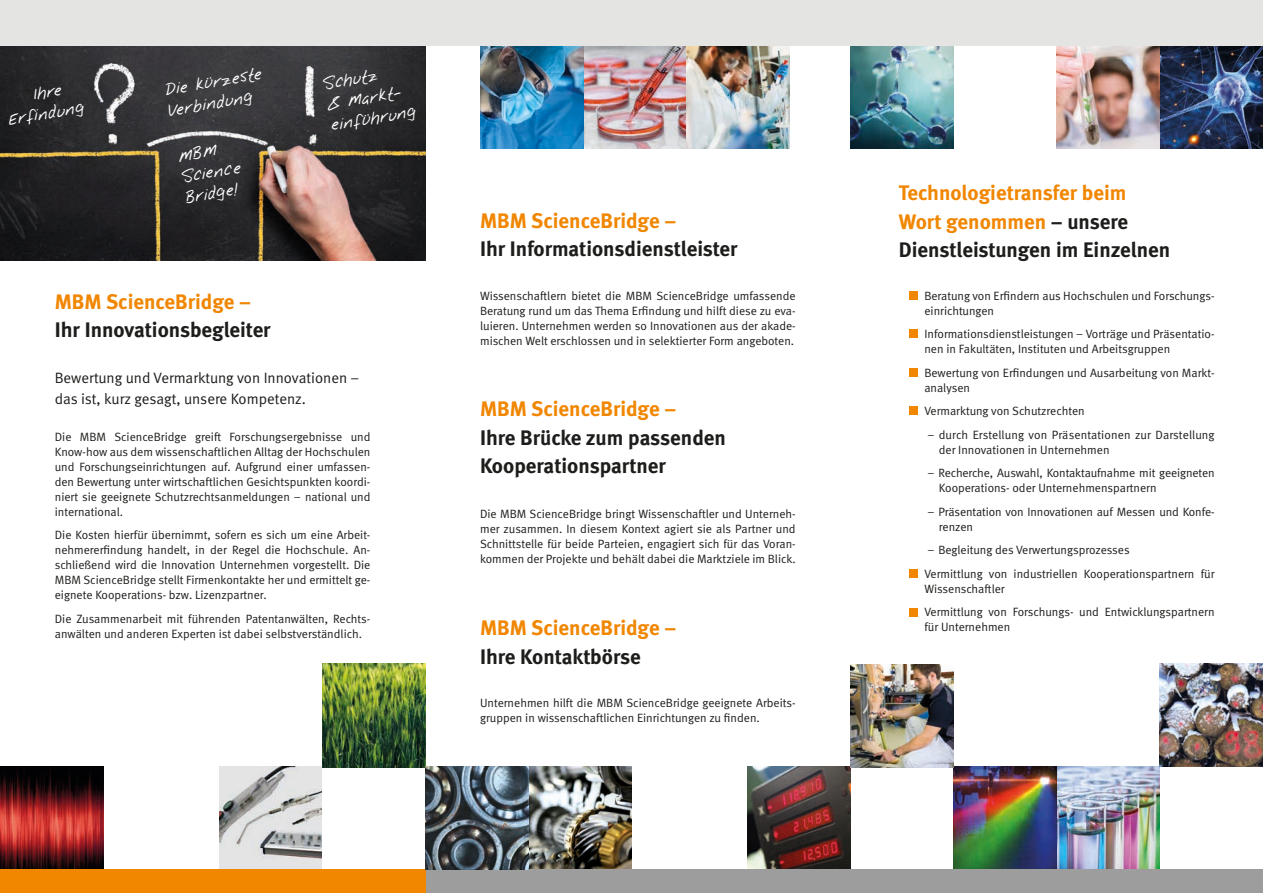
<style>
.page{position:relative;width:1263px;height:893px;background:#fff}
.page>*{position:absolute;margin:0;border:0;box-sizing:border-box;transform-origin:0 0}
.t1{font:700 21px/28.5px "Meta";color:#f18600}
.t2{font:700 21px/28.5px "Meta";color:#1d1d1b}
.t3{font:15.45px/21.1px "Nabu Note 4";color:#fff}
.t4{font:15px/21px "Meta Normal";color:#1d1d1b}
.t5{font:12px/15px "Meta Normal";color:#1d1d1b}
.s1{color:#1d1d1b}
</style>
<div class="page">
<img style="left:0;top:767px;width:103px;height:103px">
<img style="left:954px;top:767px;width:206px;height:103px">
<img style="left:1160px;top:664px;width:103px;height:103px">
<img style="left:747px;top:767px;width:103px;height:103px">
<div style="left:909px;top:291px;width:9px;height:9px;background:#f18600"></div>
<div style="left:909px;top:329px;width:9px;height:9px;background:#f18600"></div>
<div style="left:909px;top:368px;width:9px;height:9px;background:#f18600"></div>
<div style="left:909px;top:406px;width:9px;height:9px;background:#f18600"></div>
<div style="left:909px;top:569px;width:9px;height:9px;background:#f18600"></div>
<div style="left:909px;top:608px;width:9px;height:9px;background:#f18600"></div>
<img style="left:850px;top:46px;width:104px;height:103px">
<img style="left:219px;top:767px;width:103px;height:103px">
<img style="left:480px;top:46px;width:309px;height:103px">
<img style="left:1057px;top:46px;width:206px;height:103px">
<img style="left:322px;top:664px;width:103px;height:103px">
<img style="left:425px;top:767px;width:206px;height:103px">
<div style="left:0;top:870px;width:1263px;height:23px;background:#9d9d9d"></div>
<div style="left:0;top:870px;width:425px;height:23px;background:#f18600"></div>
<img style="left:0;top:46px;width:425px;height:214px">
<div style="left:0;top:0;width:1263px;height:46px;background:#e4e4e3"></div>
<img style="left:850px;top:664px;width:104px;height:103px">
<p class="t3" style="left:3px;top:90px;width:78px;text-indent:29px;rotate:-10deg">Ihre<br>Erfindung</p>
<p class="t3" style="left:164px;top:81px;width:100px;rotate:-10deg">Die kürzeste<br>Verbindung</p>
<p class="t3" style="left:177px;top:147px;width:62px;rotate:-10deg">MBM<br>Science<br>Bridge!</p>
<h1 class="t1" style="left:55px;top:287px;width:198px">MBM ScienceBridge –</h1>
<h1 class="t2" style="left:55px;top:315px;width:217px">Ihr Innovationsbegleiter</h1>
<p class="t3" style="left:322px;top:75px;width:88px;rotate:-10deg">Schutz<br>&amp; Markt&shy;einführung</p>
<p class="t4" style="left:55px;top:367px;width:306px">Bewertung und Vermarktung von Innovationen – das ist, kurz gesagt, unsere Kompetenz.</p>
<p class="t5" style="left:55px;top:429px;width:317px;text-align:justify">Die MBM ScienceBridge greift Forschungsergebnisse und Know-how aus dem wissenschaftlichen Alltag der Hochschulen und Forschungseinrichtungen auf. Aufgrund einer umfassen&shy;den Bewertung unter wirtschaftlichen Gesichtspunkten koordi&shy;niert sie geeignete Schutzrechtsanmeldungen – national und international.</p>
<p class="t5" style="left:55px;top:527px;width:317px;text-align:justify">Die Kosten hierfür übernimmt, sofern es sich um eine Arbeit&shy;nehmererfindung handelt, in der Regel die Hochschule. An&shy;schließend wird die Innovation Unternehmen vorgestellt. Die MBM ScienceBridge stellt Firmenkontakte her und ermittelt ge&shy;eignete Kooperations- bzw. Lizenzpartner.</p>
<p class="t5" style="left:55px;top:611px;width:317px">Die Zusammenarbeit mit führenden Patentanwälten, Rechts&shy;anwälten und anderen Experten ist dabei selbstverständlich.</p>
<h1 class="t1" style="left:480px;top:206px;width:198px">MBM ScienceBridge –</h1>
<h1 class="t2" style="left:480px;top:235px;width:259px">Ihr Informationsdienstleister</h1>
<p class="t5" style="left:480px;top:288px;width:317px;text-align:justify">Wissenschaftlern bietet die MBM ScienceBridge umfassende Beratung rund um das Thema Erfindung und hilft diese zu eva&shy;luieren. Unternehmen werden so Innovationen aus der akade&shy;mischen Welt erschlossen und in selektierter Form angeboten.</p>
<h1 class="t1" style="left:480px;top:395px;width:198px">MBM ScienceBridge –</h1>
<h1 class="t2" style="left:480px;top:423px;width:247px">Ihre Brücke zum passenden<br>Kooperationspartner</h1>
<p class="t5" style="left:480px;top:507px;width:317px;text-align:justify">Die MBM ScienceBridge bringt Wissenschaftler und Unterneh&shy;mer zusammen. In diesem Kontext agiert sie als Partner und Schnittstelle für beide Parteien, engagiert sich für das Voran&shy;kommen der Projekte und behält dabei die Marktziele im Blick.</p>
<h1 class="t1" style="left:480px;top:613px;width:198px">MBM ScienceBridge –</h1>
<h1 class="t2" style="left:480px;top:642px;width:162px">Ihre Kontaktbörse</h1>
<p class="t5" style="left:480px;top:695px;width:317px">Unternehmen hilft die MBM ScienceBridge geeignete Arbeits&shy;gruppen in wissenschaftlichen Einrichtungen zu finden.</p>
<h1 class="t1" style="left:899px;top:178px;width:273px">Technologietransfer beim<br>Wort genommen <span class="s1">– unsere<br>Dienstleistungen im Einzelnen</span></h1>
<p class="t5" style="left:924px;top:288px;width:292px">Beratung von Erfindern aus Hochschulen und Forschungs&shy;einrichtungen</p>
<p class="t5" style="left:924px;top:326px;width:292px">Informationsdienstleistungen – Vorträge und Präsentatio&shy;nen in Fakultäten, Instituten und Arbeitsgruppen</p>
<p class="t5" style="left:924px;top:365px;width:292px">Bewertung von Erfindungen und Ausarbeitung von Markt&shy;analysen</p>
<p class="t5" style="left:924px;top:403px;width:162px">Vermarktung von Schutzrechten</p>
<p class="t5" style="left:939px;top:427px;width:277px;text-indent:-11px">– durch Erstellung von Präsentationen zur Darstellung der Innovationen in Unternehmen</p>
<p class="t5" style="left:939px;top:465px;width:277px;text-indent:-11px">– Recherche, Auswahl, Kontaktaufnahme mit geeigneten<br>Kooperations- oder Unternehmenspartnern</p>
<p class="t5" style="left:939px;top:504px;width:277px;text-indent:-11px">– Präsentation von Innovationen auf Messen und Konfe&shy;renzen</p>
<p class="t5" style="left:924px;top:538px;width:292px;line-height:23.5px">– Begleitung des Verwertungsprozesses<br>Vermittlung von industriellen Kooperationspartnern für</p>
<p class="t5" style="left:924px;top:577px;width:292px;line-height:23.5px">Wissenschaftler<br>Vermittlung von Forschungs- und Entwicklungspartnern</p>
<p class="t5" style="left:924px;top:619px;width:87px">für Unternehmen</p>
</div>
